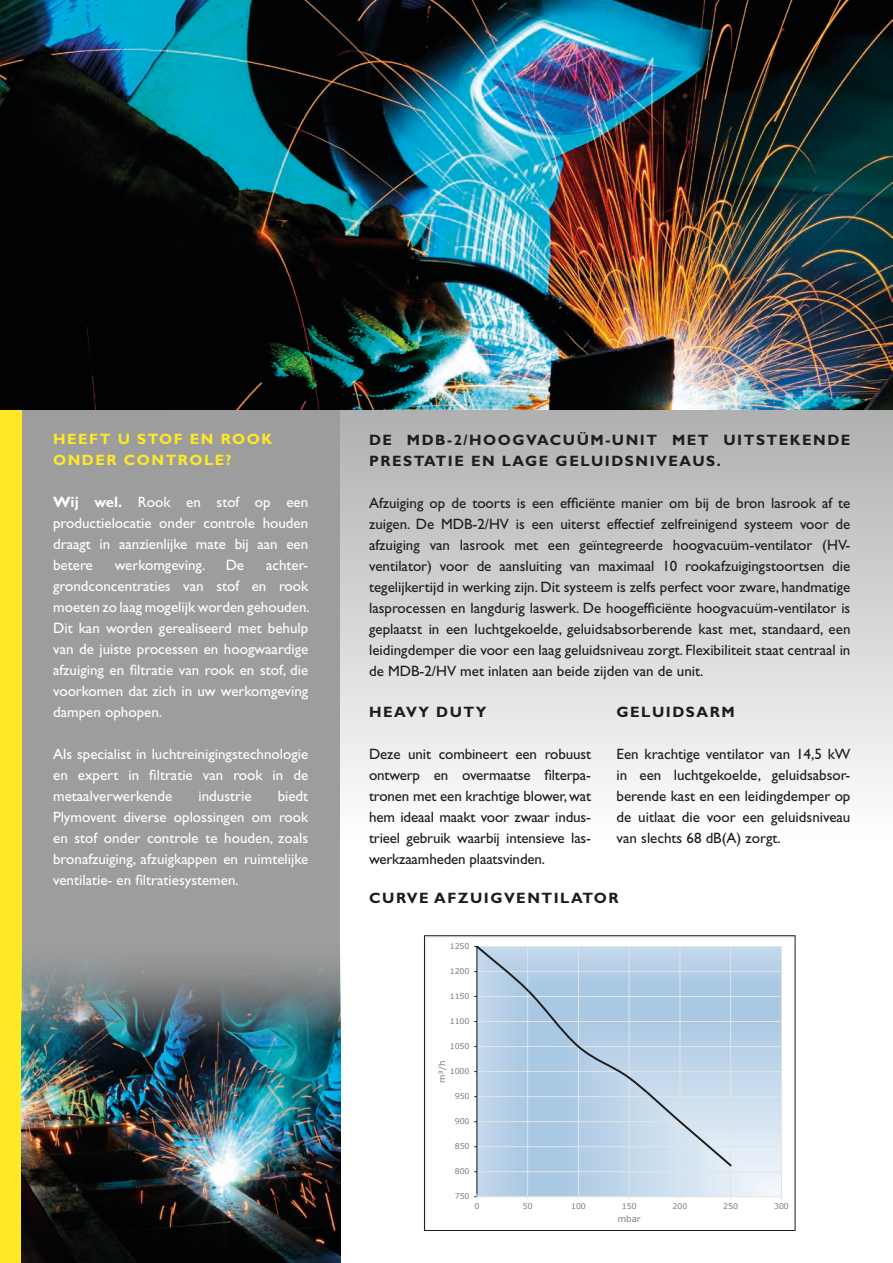
<style>
.page{position:relative;width:893px;height:1263px;background:#fff}
.page>*{position:absolute;margin:0;border:0;box-sizing:border-box;transform-origin:0 0}
.t1{font:15px/21px "Gill Sans Std";color:#1d1d1b;text-align:justify}
.t2{font:15px/21px "Gill Sans Std";color:#fff;text-align:justify}
.t3{font:700 15px/21px "Gill Sans Std";letter-spacing:.1em;color:#1d1d1b}
.t4{font:700 15px/21px "Gill Sans Std";letter-spacing:.1em;color:#ffe925}
.t5{font:8.7px "Verdana";color:#7c7b7b}
.t6{font:7.8px "Verdana";letter-spacing:.005em;color:#7c7b7b}
.s1{font-weight:700}
</style>
<div class="page">
<div style="left:21px;top:409px;width:319px;height:854px;background:#9d9d9d"></div>
<div style="left:0;top:409px;width:21px;height:854px;background:#ffe925"></div>
<svg style="left:340px;top:409px;width:553px;height:853px"></svg>
<hr style="left:892px;top:0;width:1px;height:631px;background:#9d9d9d">
<svg style="left:426px;top:937px;width:367px;height:292px"></svg>
<div style="left:424px;top:935px;width:371px;height:296px;border:1px solid #1d1d1b"></div>
<img style="left:0;top:0;width:893px;height:409px">
<img style="left:21px;top:944px;width:319px;height:319px">
<p class="t4" style="left:53px;top:428px;width:221px">HEEFT U STOF EN ROOK<br>ONDER CONTROLE?</p>
<p class="t2" style="left:53px;top:491px;width:257px"><span class="s1">Wij wel.</span> Rook en stof op een productielocatie onder controle houden draagt in aanzienlijke mate bij aan een betere</p>
<p class="t2" style="left:53px;top:554px;width:258px;text-indent:213px">achter&shy;grondconcentraties van stof en rook moeten zo laag mogelijk worden gehouden.<br>Dit kan worden gerealiseerd met behulp van de juiste processen en hoogwaardige afzuiging en filtratie van rook en stof, die voorkomen dat zich in uw werkomgeving dampen ophopen.</p>
<p class="t2" style="left:53px;top:743px;width:257px">Als specialist in luchtreinigingstechnologie en expert in filtratie van rook in de metaalverwerkende</p>
<p class="t2" style="left:115px;top:554px;width:92px">werkomgeving.</p>
<p class="t2" style="left:226px;top:554px;width:20px">De</p>
<p class="t2" style="left:53px;top:785px;width:257px;text-indent:225px">biedt Plymovent diverse oplossingen om rook en stof onder controle te houden, zoals bronafzuiging, afzuigkappen en ruimtelijke ventilatie- en filtratiesystemen.</p>
<p class="t2" style="left:198px;top:785px;width:55px">industrie</p>
<p class="t3" style="left:369px;top:429px;width:483px">DE MDB-2/HOOGVACUÜM-UNIT MET UITSTEKENDE<br>PRESTATIE EN LAGE GELUIDSNIVEAUS.</p>
<p class="t1" style="left:369px;top:492px;width:483px">Afzuiging op de toorts is een efficiënte manier om bij de bron lasrook af te zuigen. De MDB-2/HV is een uiterst effectief zelfreinigend systeem voor de afzuiging van lasrook met een geïntegreerde hoogvacuüm-ventilator (HV&shy;ventilator) voor de aansluiting van maximaal 10 rookafzuigingstoortsen die tegelijkertijd in werking zijn. Dit systeem is zelfs perfect voor zware, handmatige lasprocessen en langdurig laswerk. De hoogefficiënte hoogvacuüm-ventilator is geplaatst in een luchtgekoelde, geluidsabsorberende kast met, standaard, een leidingdemper die voor een laag geluidsniveau zorgt. Flexibiliteit staat centraal in de MDB-2/HV met inlaten aan beide zijden van de unit.</p>
<p class="t3" style="left:369px;top:701px;width:119px">HEAVY DUTY</p>
<p class="t1" style="left:369px;top:743px;width:223px">Deze unit combineert een robuust ontwerp en overmaatse filterpa&shy;tronen met een krachtige blower, wat hem ideaal maakt voor zwaar indus&shy;trieel gebruik waarbij intensieve las&shy;werkzaamheden plaatsvinden.</p>
<p class="t3" style="left:617px;top:701px;width:120px">GELUIDSARM</p>
<p class="t1" style="left:617px;top:743px;width:235px">Een krachtige ventilator van 14,5 kW in een luchtgekoelde, geluidsabsor&shy;berende kast en een leidingdemper op de uitlaat die voor een geluidsniveau van slechts 68 dB(A) zorgt.</p>
<p class="t3" style="left:369px;top:888px;width:251px">CURVE AFZUIGVENTILATOR</p>
<p class="t6" style="left:450px;top:941px;width:21px">1250</p>
<p class="t6" style="left:450px;top:966px;width:21px">1200</p>
<p class="t6" style="left:450px;top:991px;width:21px">1150</p>
<p class="t6" style="left:450px;top:1016px;width:21px">1100</p>
<p class="t6" style="left:450px;top:1041px;width:21px">1050</p>
<p class="t5" style="left:436px;top:1083px;width:24px;rotate:-90deg">m³/h</p>
<p class="t6" style="left:450px;top:1066px;width:21px">1000</p>
<p class="t6" style="left:455px;top:1091px;width:16px">950</p>
<p class="t6" style="left:455px;top:1116px;width:16px">900</p>
<p class="t6" style="left:455px;top:1141px;width:16px">850</p>
<p class="t6" style="left:455px;top:1166px;width:16px">800</p>
<p class="t6" style="left:455px;top:1191px;width:16px">750</p>
<p class="t6" style="left:474px;top:1200px;width:6px">0</p>
<p class="t6" style="left:523px;top:1200px;width:11px">50</p>
<p class="t6" style="left:571px;top:1200px;width:16px">100</p>
<p class="t6" style="left:622px;top:1200px;width:16px">150</p>
<p class="t6" style="left:672px;top:1200px;width:16px">200</p>
<p class="t6" style="left:723px;top:1200px;width:16px">250</p>
<p class="t6" style="left:774px;top:1200px;width:16px">300</p>
<p class="t5" style="left:618px;top:1212px;width:24px">mbar</p>
</div>
